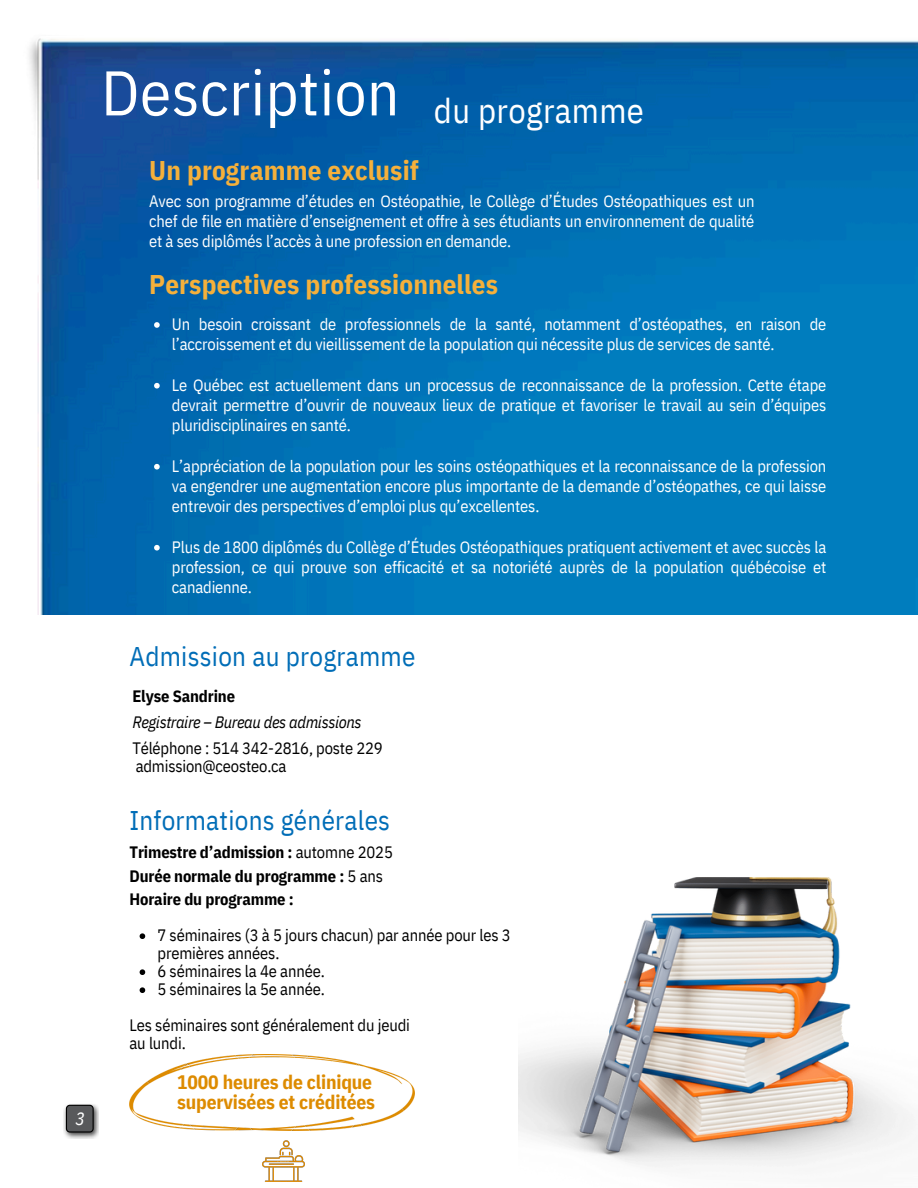
<style>
.page{position:relative;width:918px;height:1188px;background:#fff}
.page>*{position:absolute;margin:0;border:0;box-sizing:border-box;transform-origin:0 0}
.t1{font:63px "IBM Plex Sans Cond";letter-spacing:.01em;color:#fff}
.t2{font:34.5px "IBM Plex Sans Cond";letter-spacing:.01em;color:#fff}
.t3{font:700 27px "IBM Plex Sans Cond";letter-spacing:.005em;color:#f5b03b}
.t4{font:27px "IBM Plex Sans Cond";letter-spacing:.01em;color:#006db7}
.t5{font:700 19.5px/20.2px "IBM Plex Sans Cond";letter-spacing:-.01em;color:#dd8b00}
.t6{font:italic 18px "IBM Plex Sans Cond";color:#fff}
.t7{font:16.5px/20.2px "IBM Plex Sans Cond";letter-spacing:-.01em;color:#fff;text-align:justify}
.t8{font:16.5px/18px "IBM Plex Sans Cond";letter-spacing:-.01em;color:#000}
.t9{font:700 16.5px "IBM Plex Sans Cond";letter-spacing:-.01em;color:#000}
.t10{font:italic 16.5px "IBM Plex Sans Cond";letter-spacing:-.02em;color:#000}
.s1{font-weight:400}
</style>
<div class="page">
<img style="left:29px;top:38px;width:889px;height:576px">
<img style="left:63px;top:1104px;width:36px;height:34px">
<svg style="left:66px;top:1105px;width:28px;height:28px"></svg>
<svg style="left:140px;top:933px;width:5px;height:6px"></svg>
<svg style="left:140px;top:969px;width:5px;height:6px"></svg>
<svg style="left:140px;top:987px;width:5px;height:6px"></svg>
<img style="left:262px;top:1140px;width:43px;height:42px">
<svg style="left:154px;top:322px;width:6px;height:6px"></svg>
<svg style="left:154px;top:383px;width:6px;height:6px"></svg>
<svg style="left:154px;top:464px;width:6px;height:6px"></svg>
<svg style="left:154px;top:545px;width:6px;height:6px"></svg>
<img style="left:129px;top:1055px;width:285px;height:75px">
<img style="left:519px;top:878px;width:396px;height:289px">
<p class="t6" style="left:75px;top:1107px;width:11px">3</p>
<p class="t1" style="left:101px;top:51px;width:300px">Description</p>
<p class="t3" style="left:149px;top:152px;width:271px">Un programme exclusif</p>
<p class="t2" style="left:434px;top:88px;width:212px">du programme</p>
<p class="t7" style="left:149px;top:191px;width:607px">Avec son programme d’études en Ostéopathie, le Collège d’Études Ostéopathiques est un chef de file en matière d’enseignement et offre à ses étudiants un environnement de qualité et à ses diplômés l’accès à une profession en demande.</p>
<p class="t3" style="left:149px;top:266px;width:350px">Perspectives professionnelles</p>
<p class="t7" style="left:172px;top:314px;width:656px">Un besoin croissant de professionnels de la santé, notamment d’ostéopathes, en raison de l’accroissement et du vieillissement de la population qui nécessite plus de services de santé.</p>
<p class="t7" style="left:172px;top:374px;width:656px">Le Québec est actuellement dans un processus de reconnaissance de la profession. Cette étape devrait permettre d’ouvrir de nouveaux lieux de pratique et favoriser le travail au sein d’équipes pluridisciplinaires en santé.</p>
<p class="t7" style="left:172px;top:455px;width:656px">L’appréciation de la population pour les soins ostéopathiques et la reconnaissance de la profession va engendrer une augmentation encore plus importante de la demande d’ostéopathes, ce qui laisse entrevoir des perspectives d’emploi plus qu’excellentes.</p>
<h4 class="t7" style="left:172px;top:536px;width:656px">Plus de 1800 diplômés du Collège d’Études Ostéopathiques pratiquent activement et avec succès la profession, ce qui prouve son efficacité et sa notoriété auprès de la population québécoise et canadienne.</h4>
<p class="t4" style="left:129px;top:638px;width:287px">Admission au programme</p>
<h5 class="t9" style="left:132px;top:685px;width:104px">Elyse Sandrine</h5>
<p class="t10" style="left:132px;top:711px;width:231px">Registraire – Bureau des admissions</p>
<p class="t8" style="left:132px;top:739px;width:252px">Téléphone : 514 342-2816, poste 229</p>
<p class="t8" style="left:136px;top:757px;width:152px">admission@ceosteo.ca</p>
<p class="t4" style="left:129px;top:802px;width:262px">Informations générales</p>
<h2 class="t9" style="left:129px;top:841px;width:265px">Trimestre d’admission : <span class="s1">automne 2025</span></h2>
<h3 class="t9" style="left:129px;top:865px;width:255px">Durée normale du programme : <span class="s1">5 ans</span></h3>
<p class="t9" style="left:129px;top:888px;width:166px">Horaire du programme :</p>
<p class="t8" style="left:158px;top:926px;width:355px">7 séminaires (3 à 5 jours chacun) par année pour les 3 premières années.</p>
<p class="t8" style="left:158px;top:962px;width:169px">6 séminaires la 4e année.</p>
<p class="t8" style="left:158px;top:980px;width:169px">5 séminaires la 5e année.</p>
<p class="t8" style="left:129px;top:1016px;width:282px">Les séminaires sont généralement du jeudi</p>
<h4 class="t8" style="left:129px;top:1034px;width:58px">au lundi.</h4>
<h6 class="t5" style="left:177px;top:1071px;width:199px">1000 heures de clinique supervisées et créditées</h6>
</div>
